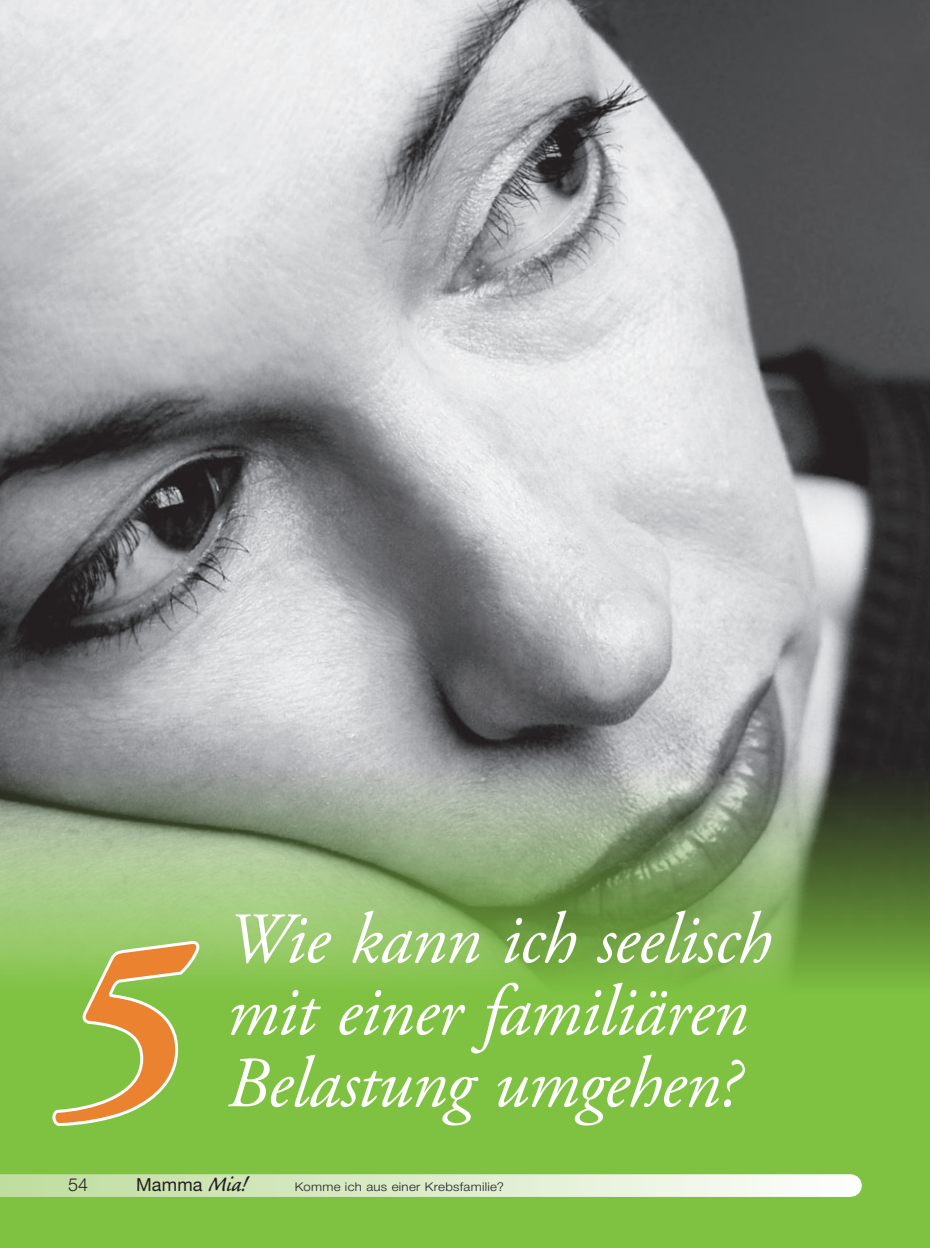
<style>
.page{position:relative;width:930px;height:1248px;background:#fff}
.page>*{position:absolute;margin:0;border:0;box-sizing:border-box;transform-origin:0 0}
.t1{font:italic 700 248px "Adobe Garamond Pro";color:#eb822f}
.t2{font:italic 72px/72px "Adobe Garamond Pro";letter-spacing:-.01em;color:#fff}
.t3{font:18px "Helvetica Neue LT";letter-spacing:.01em;color:#231f20}
.t4{font:300 18px "Helvetica Neue LT";color:#231f20}
.t5{font:300 12px "Helvetica Neue LT";letter-spacing:.025em;color:#231f20;scale:1.1 1}
.s1{font-family:"Caliban";font-style:italic;font-size:28px}
</style>
<div class="page">
<img style="left:0;top:0;width:930px;height:765px">
<svg style="left:0;top:765px;width:930px;height:482px;background:#82b357"></svg>
<div style="left:0;top:1174px;width:850px;height:22px;background:linear-gradient(to right,#bedc9d,#fbfdfa)"></div>
<svg style="left:55px;top:937px;width:147px;height:191px;background:#95cc63"></svg>
<h1 class="t1" style="left:57px;top:884px;width:128px">5</h1>
<p class="t2" style="left:227px;top:905px;width:546px">Wie kann ich seelisch mit einer familiären<br>Belastung umgehen?</p>
<p class="t4" style="left:68px;top:1173px;width:22px">54</p>
<p class="t3" style="left:136px;top:1173px;width:113px">Mamma <span class="s1">Mia!</span></p>
<p class="t5" style="left:295px;top:1179px;width:192px">Komme ich aus einer Krebsfamilie?</p>
</div>
